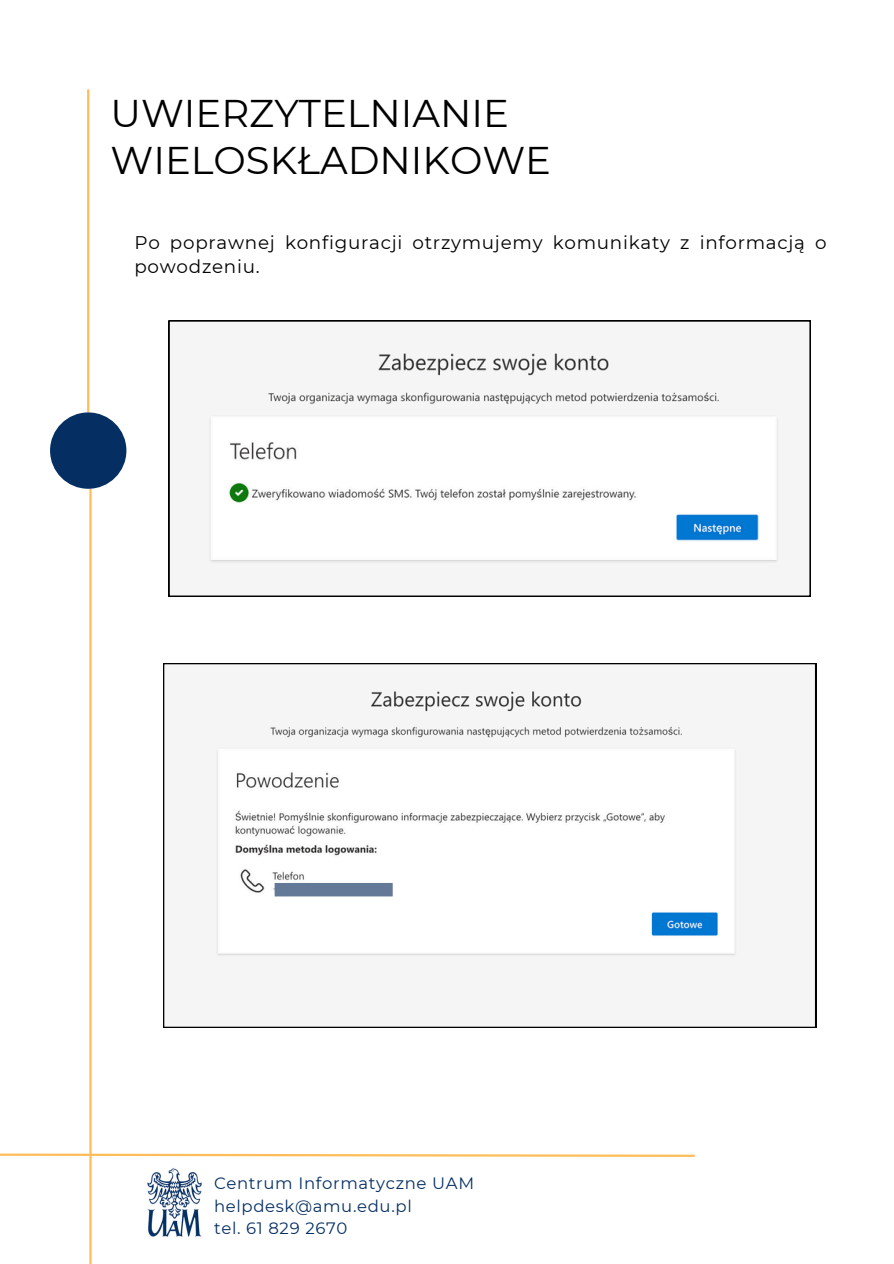
<style>
.page{position:relative;width:894px;height:1264px;background:#fff}
.page>*{position:absolute;margin:0;border:0;box-sizing:border-box;transform-origin:0 0}
.t1{font:38.55px/47.2px "Montserrat";color:#000}
.t2{font:18.3px/24.8px "Montserrat";letter-spacing:.04em;color:#000}
.t3{font:16.5px "Montserrat";letter-spacing:.04em;color:#052f63}
</style>
<div class="page">
<hr style="left:87px;top:89px;width:2px;height:323px;background:#ffbd59">
<hr style="left:89px;top:489px;width:3px;height:774px;background:#ffbd59">
<div style="left:50px;top:412px;width:76px;height:77px;background:#052f63;border-radius:50%"></div>
<img style="left:147px;top:1168px;width:55px;height:69px">
<svg style="left:0;top:1152px;width:695px;height:5px"></svg>
<svg style="left:163px;top:663px;width:652px;height:364px"></svg>
<div style="left:274px;top:883px;width:118px;height:13px;background:#637997"></div>
<svg style="left:169px;top:320px;width:641px;height:276px"></svg>
<p class="t1" style="left:110px;top:89px;width:442px">UWIERZYTELNIANIE<br>WIELOSKŁADNIKOWE</p>
<p class="t2" style="left:134px;top:230px;width:693px">Po poprawnej konfiguracji otrzymujemy komunikaty z informacją o powodzeniu.</p>
<p class="t3" style="left:214px;top:1173px;width:261px">Centrum Informatyczne UAM</p>
<p class="t3" style="left:214px;top:1195px;width:199px">helpdesk@amu.edu.pl</p>
<p class="t3" style="left:214px;top:1218px;width:135px">tel. 61 829 2670</p>
</div>
